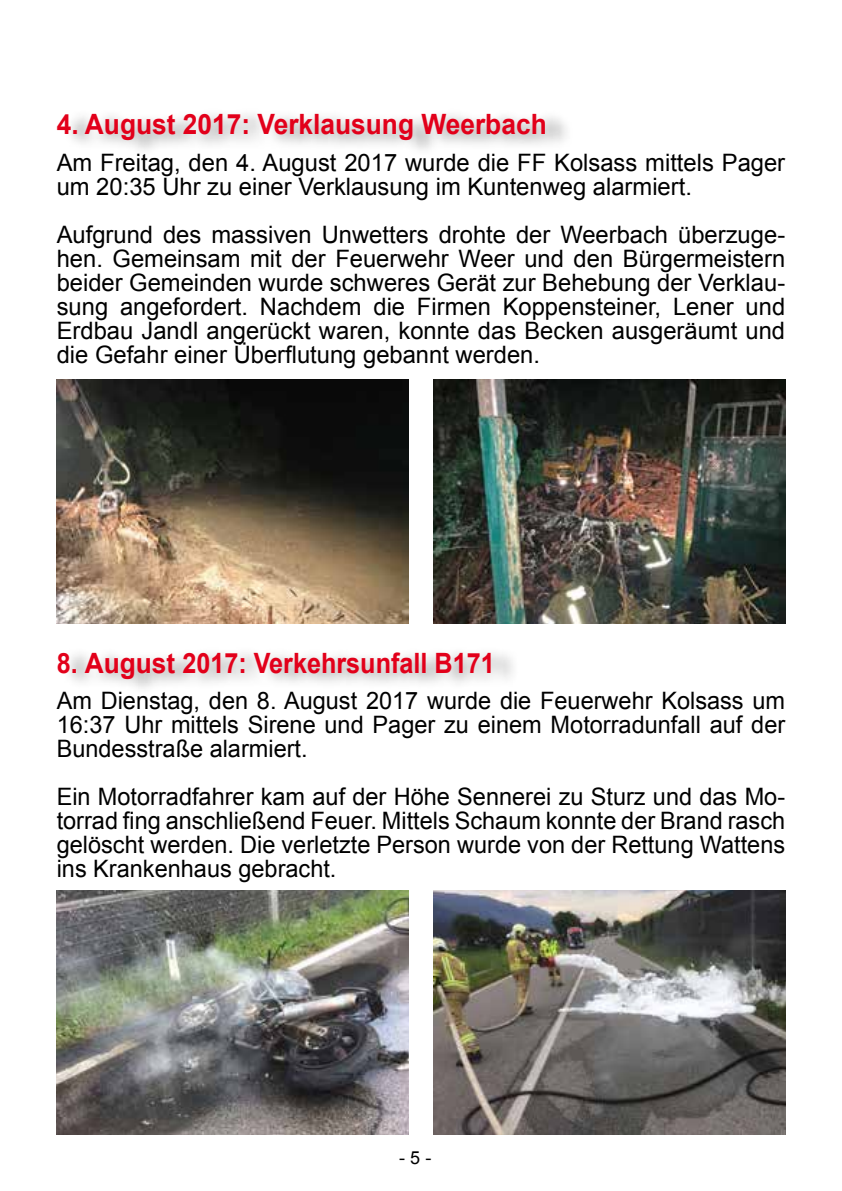
<style>
.page{position:relative;width:842px;height:1191px;background:#fff}
.page>*{position:absolute;margin:0;border:0;box-sizing:border-box;transform-origin:0 0}
.t1{font:700 28px "Arial";color:#e2001a;scale:.94 1}
.t2{font:700 28px "Arial";color:#e2001a;scale:.9 1}
.t3{font:24px/24px "Arial";color:#000;text-align:justify}
.t4{font:18px "Arial";color:#000}
</style>
<div class="page">
<div style="left:62px;top:107px;width:512px;height:50px;background:#000;opacity:.35"></div>
<img style="left:57px;top:380px;width:351px;height:244px">
<img style="left:57px;top:890px;width:351px;height:244px">
<img style="left:434px;top:890px;width:351px;height:244px">
<img style="left:434px;top:380px;width:351px;height:244px">
<div style="left:62px;top:646px;width:458px;height:49px;background:#000;opacity:.35"></div>
<p class="t1" style="left:57px;top:105px;width:523px">4. August 2017: Verklausung Weerbach</p>
<p class="t3" style="left:57px;top:150px;width:730px">Am Freitag, den 4. August 2017 wurde die FF Kolsass mittels Pager um 20:35 Uhr zu einer Verklausung im Kuntenweg alarmiert.</p>
<p class="t3" style="left:57px;top:222px;width:730px">Aufgrund des massiven Unwetters drohte der Weerbach überzuge&shy;hen. Gemeinsam mit der Feuerwehr Weer und den Bürgermeistern beider Gemeinden wurde schweres Gerät zur Behebung der Verklau&shy;sung angefordert. Nachdem die Firmen Koppensteiner, Lener und Erdbau Jandl angerückt waren, konnte das Becken ausgeräumt und die Gefahr einer Überflutung gebannt werden.</p>
<p class="t2" style="left:57px;top:644px;width:488px">8. August 2017: Verkehrsunfall B171</p>
<p class="t3" style="left:57px;top:689px;width:730px">Am Dienstag, den 8. August 2017 wurde die Feuerwehr Kolsass um 16:37 Uhr mittels Sirene und Pager zu einem Motorradunfall auf der Bundesstraße alarmiert.</p>
<p class="t3" style="left:57px;top:785px;width:730px">Ein Motorradfahrer kam auf der Höhe Sennerei zu Sturz und das Mo&shy;torrad fing anschließend Feuer. Mittels Schaum konnte der Brand rasch gelöscht werden. Die verletzte Person wurde von der Rettung Wattens ins Krankenhaus gebracht.</p>
<p class="t4" style="left:399px;top:1146px;width:34px">- 5 -</p>
</div>
